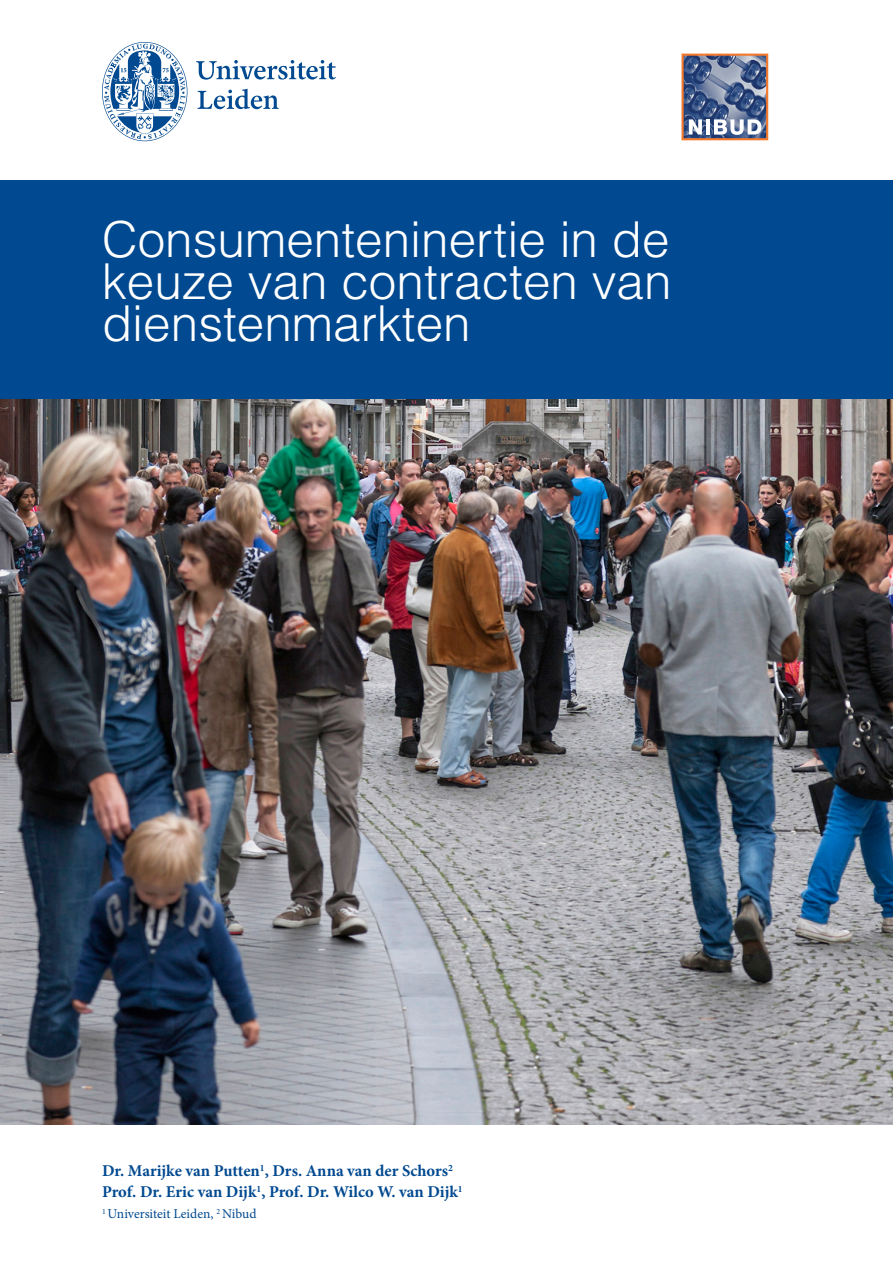
<style>
.page{position:relative;width:893px;height:1263px;background:#fff}
.page>*{position:absolute;margin:0;border:0;box-sizing:border-box;transform-origin:0 0}
.t1{font:300 49.5px/42px "Helvetica LT Std";color:#fff;text-align:justify}
.t2{font:700 16.5px "Minion Pro";color:#014990}
.t3{font:13.5px "Minion Pro";color:#014990}
</style>
<div class="page">
<div style="left:0;top:181px;width:893px;height:701px;background:#014990"></div>
<img style="left:0;top:399px;width:893px;height:726px">
<img style="left:684px;top:57px;width:81px;height:80px">
<div style="left:681px;top:54px;width:87px;height:86px;border:2px solid #f4792d"></div>
<svg style="left:689px;top:119px;width:13px;height:16px"></svg>
<hr style="left:706px;top:119px;width:4px;height:16px;background:#fff">
<svg style="left:714px;top:119px;width:47px;height:16px"></svg>
<svg style="left:196px;top:60px;width:140px;height:49px"></svg>
<svg style="left:102px;top:42px;width:85px;height:99px"></svg>
<p class="t1" style="left:102px;top:218px;width:571px">Consumenteninertie in de keuze van contracten van dienstenmarkten</p>
<p class="t2" style="left:102px;top:1161px;width:352px">Dr. Marijke van Putten<sup>1</sup>, Drs. Anna van der Schors<sup>2</sup></p>
<p class="t2" style="left:102px;top:1182px;width:362px">Prof. Dr. Eric van Dijk<sup>1</sup>, Prof. Dr. Wilco W. van Dijk<sup>1</sup></p>
<p class="t3" style="left:102px;top:1205px;width:156px"><sup>1</sup> Universiteit Leiden, <sup>2</sup> Nibud</p>
</div>
